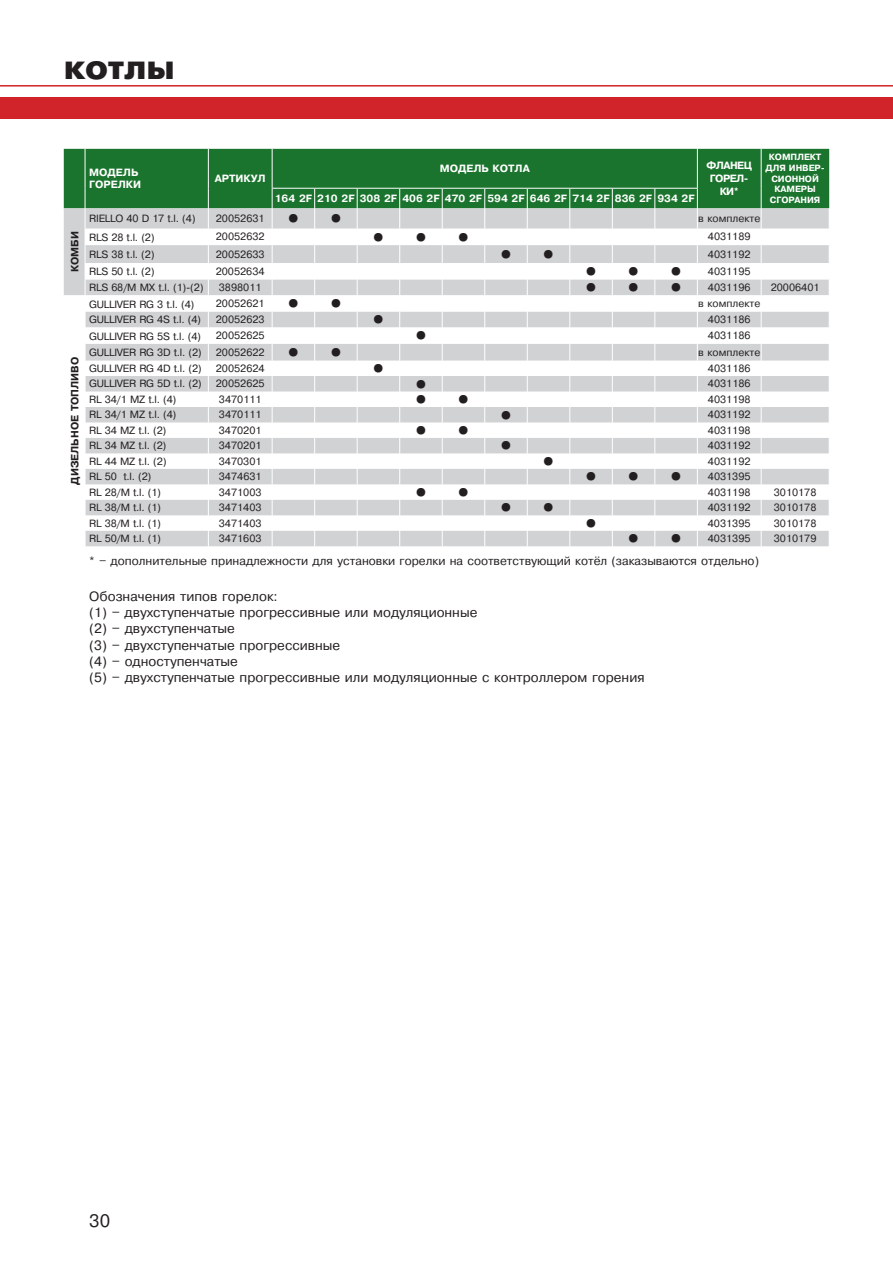
<style>
.page{position:relative;width:893px;height:1263px;background:#fff}
.page>*{position:absolute;margin:0;border:0;box-sizing:border-box;transform-origin:0 0}
.t1{font:36px "Futuris XC";color:#231f20}
.t2{font:18px "Pragmatica C";color:#231f20}
.t3{font:13.5px/16.2px "Pragmatica C";color:#231f20}
.t4{font:12px "Pragmatica C";color:#231f20}
.t5{font:10.5px "Pragmatica C";color:#231f20}
.t6{font:10.5px "Pragmatica C";letter-spacing:-.025em;color:#231f20}
.t7{font:700 10.5px/12.6px "Pragmatica C";color:#fff}
.t8{font:10.5px "Gungsuh Che";color:#231f20}
.t9{font:700 10.5px "Pragmatica C";color:#231f20}
.t10{font:700 10.5px/12.6px "Pragmatica C";letter-spacing:-.05em;color:#fff;text-align:center}
.t11{font:700 9px/10.8px "Pragmatica C";letter-spacing:-.01em;color:#fff;text-align:center}
</style>
<div class="page">
<div style="left:0;top:98px;width:893px;height:21px;background:#d1232a"></div>
<hr style="left:0;top:85px;width:893px;height:2px;background:#d1232a">
<div style="left:64px;top:149px;width:765px;height:59px;background:#1a742d"></div>
<svg style="left:64px;top:208px;width:765px;height:338px"></svg>
<hr style="left:85px;top:149px;width:1px;height:39px;background:#fff">
<hr style="left:208px;top:149px;width:1px;height:39px;background:#fff">
<hr style="left:272px;top:149px;width:1px;height:39px;background:#fff">
<hr style="left:697px;top:149px;width:1px;height:39px;background:#fff">
<svg style="left:85px;top:188px;width:1px;height:358px"></svg>
<svg style="left:208px;top:188px;width:1px;height:358px"></svg>
<svg style="left:272px;top:189px;width:1px;height:357px"></svg>
<svg style="left:314px;top:189px;width:1px;height:357px"></svg>
<svg style="left:357px;top:189px;width:1px;height:357px"></svg>
<svg style="left:399px;top:189px;width:1px;height:357px"></svg>
<svg style="left:442px;top:189px;width:1px;height:357px"></svg>
<svg style="left:484px;top:189px;width:1px;height:357px"></svg>
<svg style="left:527px;top:189px;width:1px;height:357px"></svg>
<svg style="left:569px;top:189px;width:1px;height:357px"></svg>
<svg style="left:612px;top:189px;width:1px;height:357px"></svg>
<svg style="left:654px;top:189px;width:1px;height:357px"></svg>
<svg style="left:697px;top:189px;width:1px;height:357px"></svg>
<hr style="left:272px;top:188px;width:43px;height:1px;background:#fff">
<hr style="left:315px;top:188px;width:42px;height:1px;background:#fff">
<hr style="left:357px;top:188px;width:43px;height:1px;background:#fff">
<hr style="left:400px;top:188px;width:42px;height:1px;background:#fff">
<hr style="left:442px;top:188px;width:43px;height:1px;background:#fff">
<hr style="left:485px;top:188px;width:42px;height:1px;background:#fff">
<hr style="left:527px;top:188px;width:43px;height:1px;background:#fff">
<hr style="left:570px;top:188px;width:42px;height:1px;background:#fff">
<hr style="left:612px;top:188px;width:43px;height:1px;background:#fff">
<hr style="left:655px;top:188px;width:43px;height:1px;background:#fff">
<hr style="left:761px;top:149px;width:1px;height:39px;background:#fff">
<svg style="left:761px;top:188px;width:1px;height:358px"></svg>
<h1 class="t1" style="left:64px;top:47px;width:113px">котлы</h1>
<p class="t7" style="left:89px;top:166px;width:53px">МОДЕЛЬ<br>ГОРЕЛКИ</p>
<p class="t7" style="left:215px;top:172px;width:52px">АРТИКУЛ</p>
<p class="t7" style="left:440px;top:162px;width:92px">МОДЕЛЬ КОТЛА</p>
<p class="t10" style="left:706px;top:160px;width:47px">ФЛАНЕЦ<br>ГОРЕЛ-<br>КИ*</p>
<p class="t11" style="left:765px;top:152px;width:61px">КОМПЛЕКТ<br>ДЛЯ ИНВЕР-<br>СИОННОЙ<br>КАМЕРЫ</p>
<p class="t7" style="left:275px;top:192px;width:421px">164 2F 210 2F 308 2F 406 2F 470 2F 594 2F 646 2F 714 2F 836 2F 934 2F</p>
<p class="t11" style="left:770px;top:195px;width:52px">СГОРАНИЯ</p>
<p class="t9" style="left:69px;top:272px;width:43px;rotate:-90deg">КОМБИ</p>
<p class="t9" style="left:69px;top:485px;width:130px;rotate:-90deg">ДИЗЕЛЬНОЕ ТОПЛИВО</p>
<p class="t6" style="left:89px;top:213px;width:108px">RIELLO 40 D 17 t.l. (4)</p>
<p class="t5" style="left:216px;top:213px;width:50px">20052631</p>
<p class="t8" style="left:288px;top:213px;width:12px">●</p>
<p class="t8" style="left:331px;top:213px;width:12px">●</p>
<p class="t5" style="left:698px;top:213px;width:64px">в комплекте</p>
<p class="t5" style="left:89px;top:232px;width:67px">RLS 28 t.l. (2)</p>
<p class="t5" style="left:216px;top:231px;width:50px">20052632</p>
<p class="t8" style="left:373px;top:232px;width:12px">●</p>
<p class="t8" style="left:416px;top:232px;width:12px">●</p>
<p class="t8" style="left:458px;top:232px;width:12px">●</p>
<p class="t5" style="left:708px;top:231px;width:44px">4031189</p>
<p class="t5" style="left:89px;top:249px;width:67px">RLS 38 t.l. (2)</p>
<p class="t5" style="left:216px;top:248px;width:50px">20052633</p>
<p class="t8" style="left:501px;top:249px;width:12px">●</p>
<p class="t8" style="left:543px;top:249px;width:12px">●</p>
<p class="t5" style="left:708px;top:248px;width:44px">4031192</p>
<p class="t5" style="left:89px;top:266px;width:67px">RLS 50 t.l. (2)</p>
<p class="t5" style="left:216px;top:266px;width:50px">20052634</p>
<p class="t8" style="left:586px;top:266px;width:12px">●</p>
<p class="t8" style="left:628px;top:266px;width:12px">●</p>
<p class="t8" style="left:671px;top:266px;width:12px">●</p>
<p class="t5" style="left:708px;top:266px;width:44px">4031195</p>
<p class="t5" style="left:89px;top:282px;width:116px">RLS 68/M MX t.l. (1)-(2)</p>
<p class="t5" style="left:219px;top:282px;width:44px">3898011</p>
<p class="t8" style="left:586px;top:282px;width:12px">●</p>
<p class="t8" style="left:628px;top:282px;width:12px">●</p>
<p class="t8" style="left:671px;top:282px;width:12px">●</p>
<p class="t5" style="left:708px;top:282px;width:44px">4031196</p>
<p class="t5" style="left:771px;top:282px;width:50px">20006401</p>
<p class="t6" style="left:89px;top:298px;width:107px">GULLIVER RG 3 t.l. (4)</p>
<p class="t5" style="left:216px;top:298px;width:50px">20052621</p>
<p class="t8" style="left:288px;top:298px;width:12px">●</p>
<p class="t8" style="left:331px;top:298px;width:12px">●</p>
<p class="t5" style="left:698px;top:298px;width:64px">в комплекте</p>
<p class="t6" style="left:89px;top:314px;width:113px">GULLIVER RG 4S t.l. (4)</p>
<p class="t5" style="left:216px;top:314px;width:50px">20052623</p>
<p class="t8" style="left:373px;top:314px;width:12px">●</p>
<p class="t5" style="left:708px;top:314px;width:44px">4031186</p>
<p class="t6" style="left:89px;top:331px;width:113px">GULLIVER RG 5S t.l. (4)</p>
<p class="t5" style="left:216px;top:330px;width:50px">20052625</p>
<p class="t8" style="left:416px;top:330px;width:12px">●</p>
<p class="t5" style="left:708px;top:330px;width:44px">4031186</p>
<p class="t6" style="left:89px;top:347px;width:114px">GULLIVER RG 3D t.l. (2)</p>
<p class="t5" style="left:216px;top:347px;width:50px">20052622</p>
<p class="t8" style="left:288px;top:347px;width:12px">●</p>
<p class="t8" style="left:331px;top:347px;width:12px">●</p>
<p class="t5" style="left:698px;top:347px;width:64px">в комплекте</p>
<p class="t6" style="left:89px;top:363px;width:114px">GULLIVER RG 4D t.l. (2)</p>
<p class="t5" style="left:216px;top:363px;width:50px">20052624</p>
<p class="t8" style="left:373px;top:363px;width:12px">●</p>
<p class="t5" style="left:708px;top:363px;width:44px">4031186</p>
<p class="t6" style="left:89px;top:378px;width:114px">GULLIVER RG 5D t.l. (2)</p>
<p class="t5" style="left:216px;top:378px;width:50px">20052625</p>
<p class="t8" style="left:416px;top:378px;width:12px">●</p>
<p class="t5" style="left:708px;top:378px;width:44px">4031186</p>
<p class="t5" style="left:89px;top:394px;width:89px">RL 34/1 MZ t.l. (4)</p>
<p class="t5" style="left:219px;top:394px;width:44px">3470111</p>
<p class="t8" style="left:416px;top:394px;width:12px">●</p>
<p class="t8" style="left:458px;top:394px;width:12px">●</p>
<p class="t5" style="left:708px;top:394px;width:44px">4031198</p>
<p class="t5" style="left:89px;top:409px;width:89px">RL 34/1 MZ t.l. (4)</p>
<p class="t5" style="left:219px;top:409px;width:44px">3470111</p>
<p class="t8" style="left:501px;top:409px;width:12px">●</p>
<p class="t5" style="left:708px;top:409px;width:44px">4031192</p>
<p class="t5" style="left:89px;top:425px;width:79px">RL 34 MZ t.l. (2)</p>
<p class="t5" style="left:219px;top:425px;width:44px">3470201</p>
<p class="t8" style="left:416px;top:425px;width:12px">●</p>
<p class="t8" style="left:458px;top:425px;width:12px">●</p>
<p class="t5" style="left:708px;top:425px;width:44px">4031198</p>
<p class="t5" style="left:89px;top:440px;width:79px">RL 34 MZ t.l. (2)</p>
<p class="t5" style="left:219px;top:440px;width:44px">3470201</p>
<p class="t8" style="left:501px;top:440px;width:12px">●</p>
<p class="t5" style="left:708px;top:440px;width:44px">4031192</p>
<p class="t5" style="left:89px;top:456px;width:79px">RL 44 MZ t.l. (2)</p>
<p class="t5" style="left:219px;top:456px;width:44px">3470301</p>
<p class="t8" style="left:543px;top:456px;width:12px">●</p>
<p class="t5" style="left:708px;top:456px;width:44px">4031192</p>
<p class="t5" style="left:89px;top:471px;width:64px">RL 50 t.l. (2)</p>
<p class="t5" style="left:219px;top:471px;width:44px">3474631</p>
<p class="t8" style="left:586px;top:471px;width:12px">●</p>
<p class="t8" style="left:628px;top:471px;width:12px">●</p>
<p class="t8" style="left:671px;top:471px;width:12px">●</p>
<p class="t5" style="left:708px;top:471px;width:44px">4031395</p>
<p class="t5" style="left:89px;top:486px;width:73px">RL 28/M t.l. (1)</p>
<p class="t5" style="left:219px;top:486px;width:44px">3471003</p>
<p class="t8" style="left:416px;top:487px;width:12px">●</p>
<p class="t8" style="left:458px;top:487px;width:12px">●</p>
<p class="t5" style="left:708px;top:486px;width:44px">4031198</p>
<p class="t5" style="left:774px;top:486px;width:44px">3010178</p>
<p class="t5" style="left:89px;top:502px;width:73px">RL 38/M t.l. (1)</p>
<p class="t5" style="left:219px;top:502px;width:44px">3471403</p>
<p class="t8" style="left:501px;top:502px;width:12px">●</p>
<p class="t8" style="left:543px;top:502px;width:12px">●</p>
<p class="t5" style="left:708px;top:502px;width:44px">4031192</p>
<p class="t5" style="left:774px;top:502px;width:44px">3010178</p>
<p class="t5" style="left:89px;top:517px;width:73px">RL 38/M t.l. (1)</p>
<p class="t5" style="left:219px;top:517px;width:44px">3471403</p>
<p class="t8" style="left:586px;top:518px;width:12px">●</p>
<p class="t5" style="left:708px;top:517px;width:44px">4031395</p>
<p class="t5" style="left:774px;top:517px;width:44px">3010178</p>
<p class="t5" style="left:89px;top:533px;width:73px">RL 50/M t.l. (1)</p>
<p class="t5" style="left:219px;top:533px;width:44px">3471603</p>
<p class="t8" style="left:628px;top:533px;width:12px">●</p>
<p class="t8" style="left:671px;top:533px;width:12px">●</p>
<p class="t5" style="left:708px;top:533px;width:44px">4031395</p>
<p class="t5" style="left:774px;top:533px;width:44px">3010179</p>
<p class="t4" style="left:89px;top:554px;width:671px">* – дополнительные принадлежности для установки горелки на соответствующий котёл (заказываются отдельно)</p>
<p class="t3" style="left:89px;top:588px;width:557px">Обозначения типов горелок:<br>(1) – двухступенчатые прогрессивные или модуляционные<br>(2) – двухступенчатые<br>(3) – двухступенчатые прогрессивные<br>(4) – одноступенчатые<br>(5) – двухступенчатые прогрессивные или модуляционные с контроллером горения</p>
<h2 class="t2" style="left:89px;top:1212px;width:22px">30</h2>
</div>
